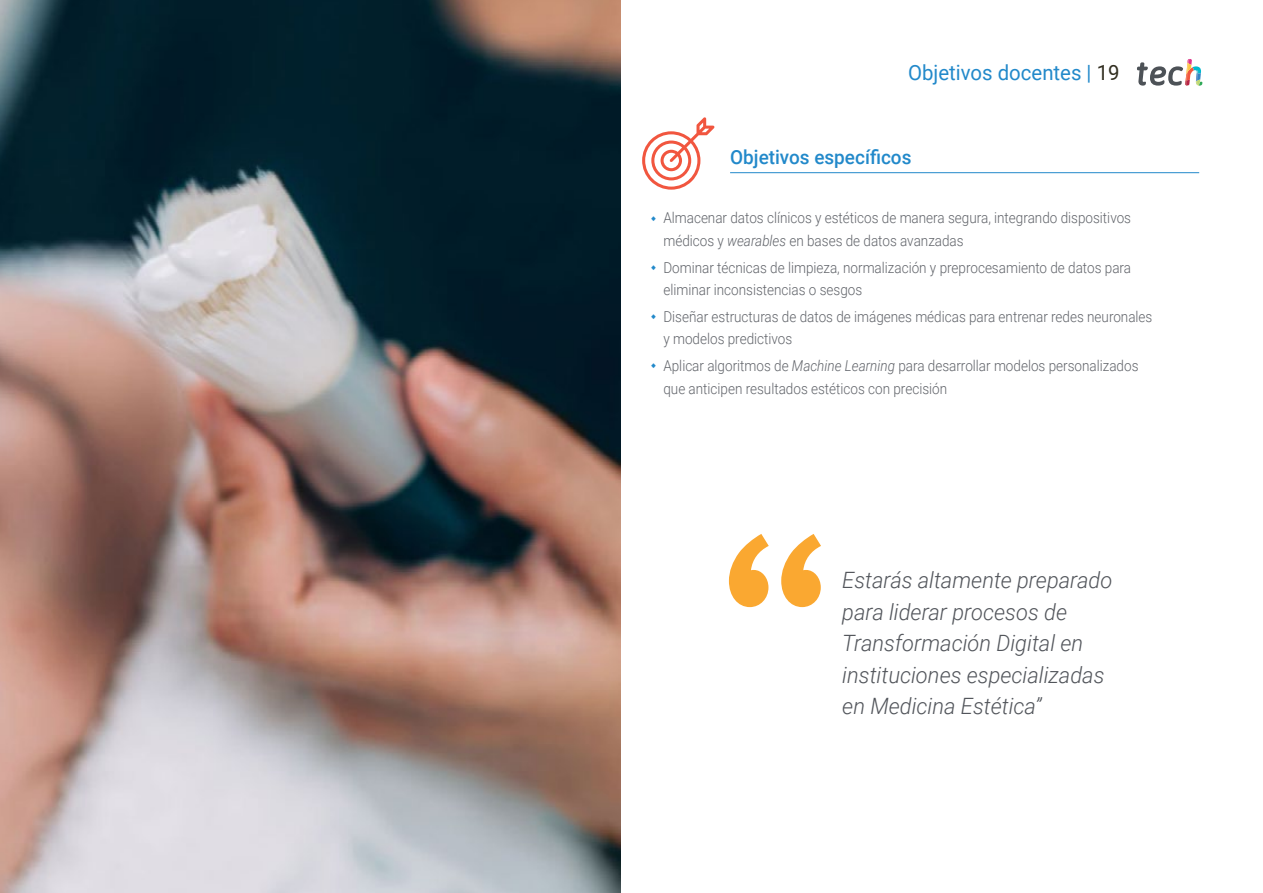
<style>
.page{position:relative;width:1263px;height:893px;background:#fff}
.page>*{position:absolute;margin:0;border:0;box-sizing:border-box;transform-origin:0 0}
.t1{font:italic 300 22.5px/31.5px "Roboto";color:#52555b}
.t2{font:21px "Roboto";color:#2289ca}
.t3{font:500 19.5px "Roboto";color:#2289ca}
.t4{font:300 15px/22.5px "Roboto";color:#61646a;scale:.9 1}
.s1{color:#312e20}
.s2{font-style:italic}
</style>
<div class="page">
<img style="left:0;top:0;width:621px;height:893px">
<svg style="left:729px;top:534px;width:92px;height:73px"></svg>
<hr style="left:730px;top:172px;width:469px;height:1px;background:#2289ca">
<svg style="left:642px;top:117px;width:72px;height:73px"></svg>
<svg style="left:1137px;top:59px;width:65px;height:27px"></svg>
<h2 class="t2" style="left:908px;top:57px;width:213px">Objetivos docentes | <span class="s1">19</span></h2>
<h3 class="t3" style="left:730px;top:144px;width:183px">Objetivos específicos</h3>
<p class="t4" style="left:663px;top:206px;width:521px">Almacenar datos clínicos y estéticos de manera segura, integrando dispositivos médicos y <span class="s2">wearables</span> en bases de datos avanzadas</p>
<p class="t4" style="left:663px;top:255px;width:521px">Dominar técnicas de limpieza, normalización y preprocesamiento de datos para eliminar inconsistencias o sesgos</p>
<p class="t4" style="left:663px;top:305px;width:545px">Diseñar estructuras de datos de imágenes médicas para entrenar redes neuronales y modelos predictivos</p>
<p class="t4" style="left:663px;top:354px;width:529px">Aplicar algoritmos de <span class="s2">Machine Learning</span> para desarrollar modelos personalizados que anticipen resultados estéticos con precisión</p>
<h1 class="t1" style="left:842px;top:564px;width:272px">Estarás altamente preparado para liderar procesos de<br>Transformación Digital en instituciones especializadas en Medicina Estética”</h1>
</div>
